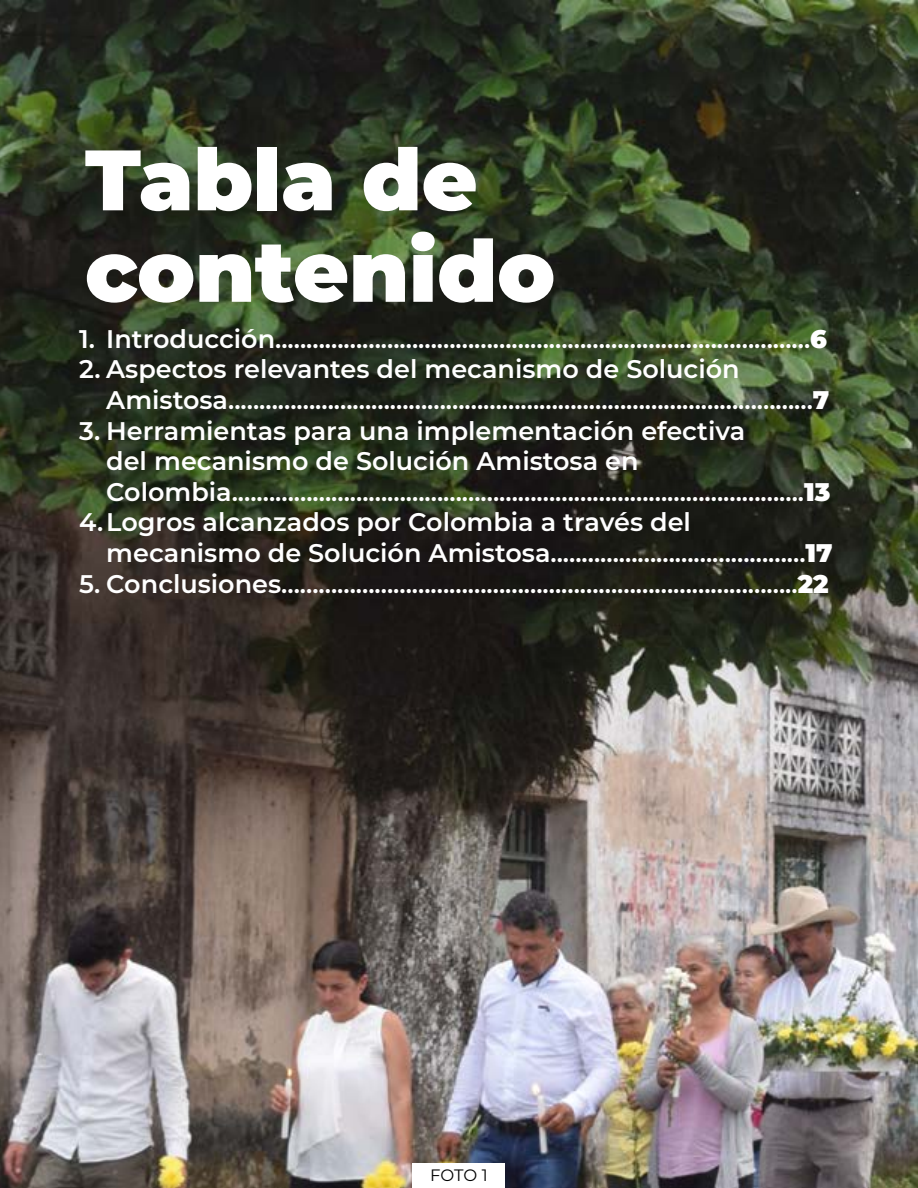
<style>
.page{position:relative;width:918px;height:1188px;background:#fff}
.page>*{position:absolute;margin:0;border:0;box-sizing:border-box;transform-origin:0 0}
.t1{font:900 85.5px/91.5px "Montserrat";color:#fff}
.t2{font:600 25.5px/30.6px "Montserrat";color:#fff}
.t3{font:16.5px "Montserrat";color:#000}
.s1{font-weight:900}
</style>
<div class="page">
<img style="left:0;top:0;width:918px;height:1188px">
<div style="left:413px;top:1164px;width:92px;height:24px;background:#fff"></div>
<h1 class="t1" style="left:85px;top:129px;width:472px">Tabla de contenido</h1>
<p class="t2" style="left:79px;top:322px;width:749px">1. Introducción......................................................................................<span class="s1">6</span></p>
<p class="t2" style="left:106px;top:353px;width:725px;text-indent:-27px">2. Aspectos relevantes del mecanismo de Solución<br>Amistosa..............................................................................................<span class="s1">7</span></p>
<p class="t2" style="left:79px;top:414px;width:667px">3. Herramientas para una implementación efectiva</p>
<p class="t2" style="left:106px;top:445px;width:534px">del mecanismo de Solución Amistosa en</p>
<p class="t2" style="left:106px;top:475px;width:726px">Colombia............................................................................................<span class="s1">13</span></p>
<p class="t2" style="left:79px;top:506px;width:613px">4.Logros alcanzados por Colombia a través del</p>
<p class="t2" style="left:106px;top:536px;width:728px">mecanismo de Solución Amistosa.........................................<span class="s1">17</span></p>
<p class="t2" style="left:79px;top:567px;width:751px">5. Conclusiones...................................................................................<span class="s1">22</span></p>
<p class="t3" style="left:430px;top:1164px;width:59px">FOTO 1</p>
</div>
